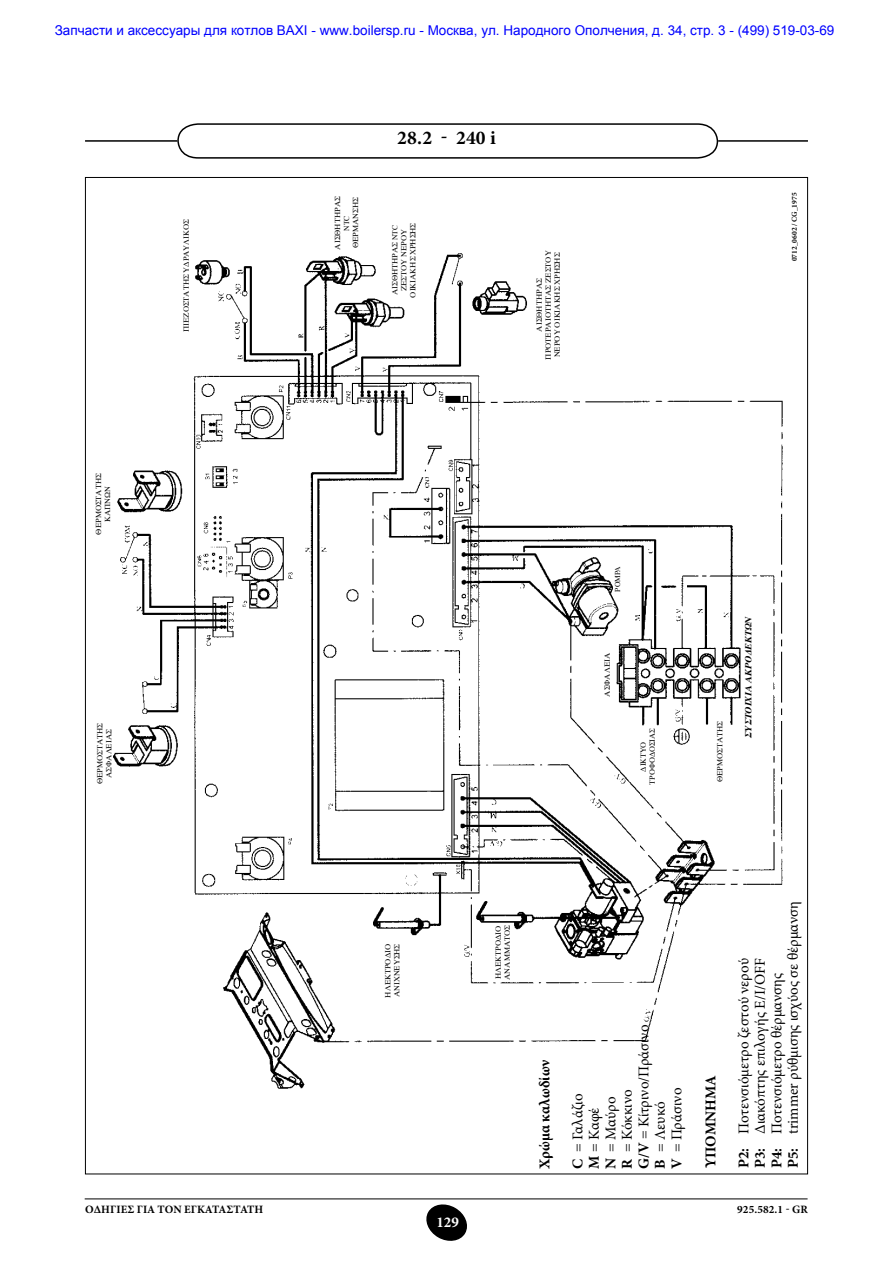
<style>
.page{position:relative;width:893px;height:1263px;background:#fff}
.page>*{position:absolute;margin:0;border:0;box-sizing:border-box;transform-origin:0 0}
.t1{font:700 19.5px "Minion Pro";color:#000}
.t2{font:15px/16.5px "Minion Pro";color:#000}
.t3{font:700 15px "Minion Pro";color:#000}
.t4{font:700 15px "Minion Pro";color:#fff}
.t5{font:700 11.25px "Minion Pro";letter-spacing:.01em;color:#000}
.t6{font:italic 700 9px "Times";color:#000}
.t7{font:7.5px/9px "Times";color:#000;text-align:center}
.t8{font:700 7.5px "Minion Pro";color:#000}
.t9{font:7.5px "Times";color:#000;scale:.96 1}
.s1{font-weight:700}
</style>
<div class="page">
<svg style="left:426px;top:1204px;width:41px;height:37px"></svg>
<hr style="left:85px;top:1198px;width:723px;height:1px;background:#000">
<svg style="left:177px;top:123px;width:542px;height:36px"></svg>
<hr style="left:718px;top:140px;width:90px;height:2px;background:#000">
<hr style="left:85px;top:140px;width:92px;height:2px;background:#000">
<img style="left:113px;top:253px;width:670px;height:836px">
<p class="t7" style="left:93px;top:535px;width:63px;rotate:-90deg">ΘΕΡΜΟΣΤΑΤΗΣ<br>ΚΑΠΝΩΝ</p>
<p class="t7" style="left:181px;top:332px;width:115px;rotate:-90deg">ΠΙΕΖΟΣΤΑΤΗΣ ΥΔΡΑΥΛΙΚΟΣ</p>
<p class="t7" style="left:333px;top:249px;width:54px;rotate:-90deg">ΑΙΣΘΗΤΗΡΑΣ<br>NTC<br>ΘΕΡΜΑΝΣΗΣ</p>
<h1 class="t1" style="left:397px;top:126px;width:100px">28.2 - 240 i</h1>
<p class="t7" style="left:390px;top:298px;width:76px;rotate:-90deg">ΑΙΣΘΗΤΗΡΑΣ NTC<br>ΖΕΣΤΟΥ ΝΕΡΟΥ<br>ΟΙΚΙΑΚΗΣ ΧΡΗΣΗΣ</p>
<p class="t7" style="left:534px;top:360px;width:110px;rotate:-90deg">ΑΙΣΘΗΤΗΡΑΣ<br>ΠΡΟΤΕΡΑΙΟΤΗΤΑΣ ΖΕΣΤΟΥ<br>ΝΕΡΟΥ ΟΙΚΙΑΚΗΣ ΧΡΗΣΗΣ</p>
<p class="t7" style="left:613px;top:592px;width:27px;rotate:-90deg">POMPA</p>
<p class="t7" style="left:602px;top:697px;width:45px;rotate:-90deg">ΑΣΦΑΛΕΙΑ</p>
<p class="t7" style="left:95px;top:784px;width:63px;rotate:-90deg">ΘΕΡΜΟΣΤΑΤΗΣ</p>
<p class="t9" style="left:645px;top:784px;width:60px;rotate:-90deg">ΤΡΟΦΟΔΟΣΙΑΣ</p>
<p class="t7" style="left:104px;top:778px;width:50px;rotate:-90deg">ΑΣΦΑΛΕΙΑΣ</p>
<p class="t9" style="left:636px;top:771px;width:33px;rotate:-90deg">ΔΙΚΤΥΟ</p>
<p class="t8" style="left:790px;top:261px;width:70px;rotate:-90deg">0712_0602 / CG_1975</p>
<p class="t7" style="left:715px;top:782px;width:63px;rotate:-90deg">ΘΕΡΜΟΣΤΑΤΗΣ</p>
<p class="t6" style="left:740px;top:738px;width:124px;rotate:-90deg">ΣΥΣΤΟΙΧΙΑ ΑΚΡΟΔΕΚΤΩΝ</p>
<p class="t7" style="left:383px;top:997px;width:55px;text-align:left;rotate:-90deg">ΗΛΕΚΤΡΟΔΙΟ<br>ΑΝΙΧΝΕΥΣΗΣ</p>
<p class="t7" style="left:493px;top:980px;width:56px;text-align:left;rotate:-90deg">ΗΛΕΚΤΡΟΔΙΟ<br>ΑΝΑΜΜΑΤΟΣ</p>
<h2 class="t3" style="left:536px;top:1169px;width:111px;rotate:-90deg">Χρώμα καλωδίων</h2>
<h2 class="t2" style="left:570px;top:1169px;width:146px;rotate:-90deg"><span class="s1">C</span> = Γαλάζιο<br><span class="s1">M</span> = Καφέ<br><span class="s1">N</span> = Μαύρο<br><span class="s1">R</span> = Κόκκινο<br><span class="s1">G/V</span> = Κίτρινο/Πράσινο<br><span class="s1">B</span> = Λευκό<br><span class="s1">V</span> = Πράσινο</h2>
<h2 class="t3" style="left:702px;top:1168px;width:94px;rotate:-90deg">ΥΠΟΜΝΗΜΑ</h2>
<h2 class="t2" style="left:736px;top:1168px;width:268px;rotate:-90deg"><span class="s1">P2:</span> Ποτενσιόμετρο ζεστού νερού<br><span class="s1">P3:</span> Διακόπτης επιλογής Ε/Ι/ΟFF<br><span class="s1">P4:</span> Ποτενσιόμετρο θέρμανσης<br><span class="s1">P5:</span> trimmer ρύθμισης ισχύος σε θέρμανση</h2>
<h3 class="t5" style="left:85px;top:1203px;width:180px">ΟΔΗΓΙΕΣ ΓΙΑ ΤΟΝ ΕΓΚΑΤΑΣΤΑΤΗ</h3>
<h3 class="t5" style="left:737px;top:1203px;width:72px">925.582.1 - GR</h3>
<h2 class="t4" style="left:436px;top:1213px;width:24px">129</h2>
</div>
